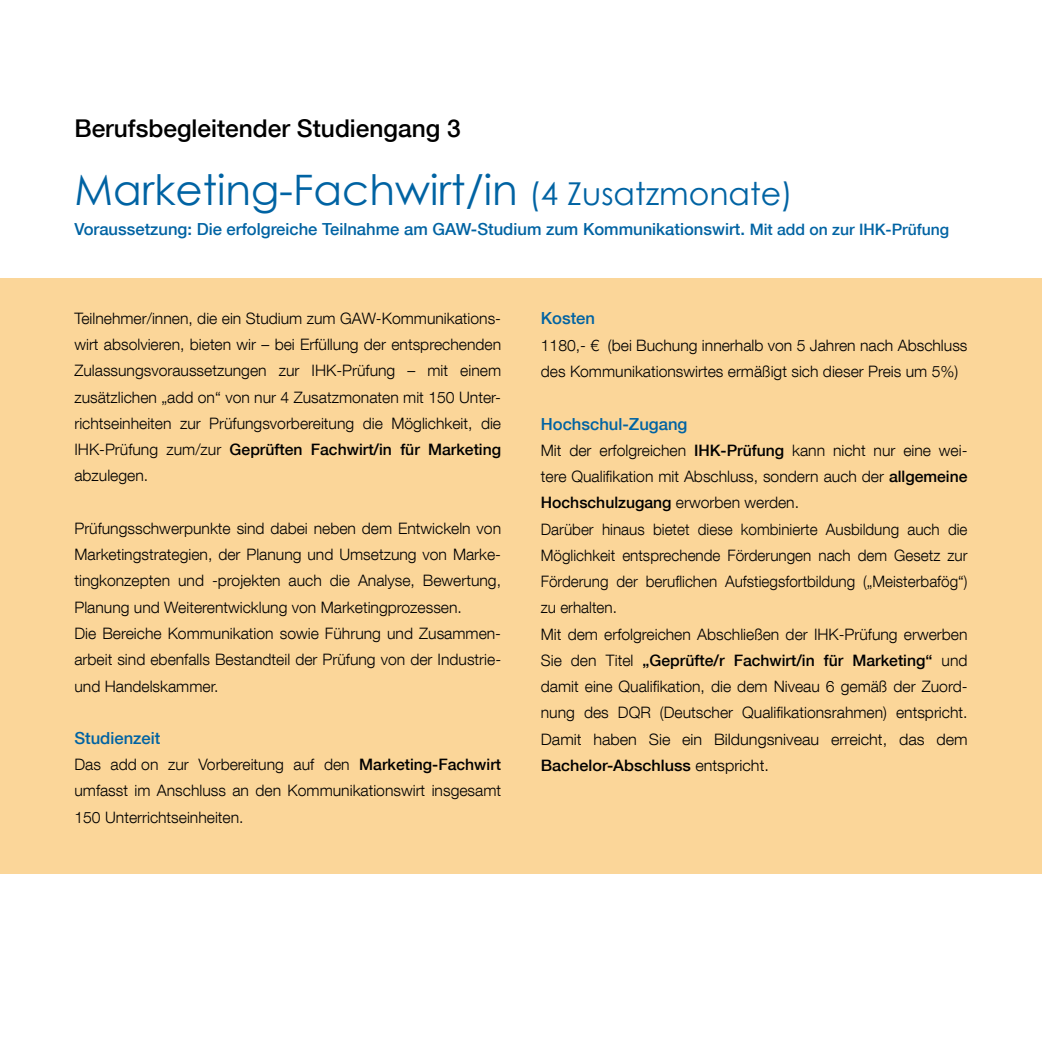
<style>
.page{position:relative;width:1042px;height:1042px;background:#fff}
.page>*{position:absolute;margin:0;border:0;box-sizing:border-box;transform-origin:0 0}
.t1{font:42px "Century Gothic";color:#0063a3}
.t2{font:500 24.5px "Helvetica Neue LT Com";color:#000}
.t3{font:500 16.62px "Helvetica Neue LT Com";color:#0063a3}
.t4{font:300 15.75px/26.2px "Helvetica Neue LT Com";color:#000}
.s1{font-size:31.5px}
.s2{font-size:15.75px}
.s3{font-weight:500}
</style>
<div class="page">
<div style="left:0;top:278px;width:1042px;height:595px;background:#fbd699"></div>
<hr style="left:0;top:278px;width:1px;height:595px;background:#fdd490">
<h2 class="t2" style="left:74px;top:113px;width:388px">Berufsbegleitender Studiengang 3</h2>
<h1 class="t1" style="left:74px;top:161px;width:720px">Marketing-Fachwirt/in <span class="s1">(4 Zusatzmonate)</span></h1>
<p class="t3" style="left:74px;top:219px;width:876px">Voraussetzung: Die erfolgreiche Teilnahme am GAW-Studium zum Kommunikationswirt. <span class="s2">Mit add on zur IHK-Prüfung</span></p>
<p class="t4" style="left:74px;top:305px;width:428px;text-align:justify">Teilnehmer/innen, die ein Studium zum GAW-Kommunikations&shy;wirt absolvieren, bieten wir – bei Erfüllung der entsprechenden Zulassungsvoraussetzungen zur IHK-Prüfung – mit einem zusätzlichen „add on“ von nur 4 Zusatzmonaten mit 150 Unter&shy;richtseinheiten zur Prüfungsvorbereitung die Möglichkeit, die IHK-Prüfung zum/zur <span class="s3">Geprüften Fachwirt/in für Marketing </span>abzulegen.</p>
<p class="t4" style="left:74px;top:515px;width:428px">Prüfungsschwerpunkte sind dabei neben dem Entwickeln von Marketingstrategien, der Planung und Umsetzung von Marke&shy;tingkonzepten und -projekten auch die Analyse, Bewertung, Planung und Weiterentwicklung von Marketingprozessen.<br>Die Bereiche Kommunikation sowie Führung und Zusammen&shy;arbeit sind ebenfalls Bestandteil der Prüfung von der Industrie&shy;und Handelskammer.</p>
<p class="t3" style="left:74px;top:728px;width:87px">Studienzeit</p>
<p class="t4" style="left:74px;top:751px;width:428px;text-align:justify">Das add on zur Vorbereitung auf den <span class="s3">Marketing-Fachwirt </span>umfasst im Anschluss an den Kommunikationswirt insgesamt 150 Unterrichtseinheiten.</p>
<p class="t3" style="left:541px;top:308px;width:56px">Kosten</p>
<p class="t4" style="left:541px;top:332px;width:428px">1180,- € (bei Buchung innerhalb von 5 Jahren nach Abschluss des Kommunikationswirtes ermäßigt sich dieser Preis um 5%)</p>
<p class="t3" style="left:541px;top:413px;width:148px">Hochschul-Zugang</p>
<p class="t4" style="left:541px;top:437px;width:428px">Mit der erfolgreichen <span class="s3">IHK-Prüfung</span> kann nicht nur eine wei&shy;tere Qualifikation mit Abschluss, sondern auch der <span class="s3">allgemeine Hochschulzugang</span> erworben werden.<br>Darüber hinaus bietet diese kombinierte Ausbildung auch die Möglichkeit entsprechende Förderungen nach dem Gesetz zur Förderung der beruflichen Aufstiegsfortbildung („Meisterbafög“) zu erhalten.<br>Mit dem erfolgreichen Abschließen der IHK-Prüfung erwerben Sie den Titel <span class="s3">„Geprüfte/r Fachwirt/in für Marketing“</span> und damit eine Qualifikation, die dem Niveau 6 gemäß der Zuord&shy;nung des DQR (Deutscher Qualifikationsrahmen) entspricht.<br>Damit haben Sie ein Bildungsniveau erreicht, das dem <span class="s3">Bachelor-Abschluss</span> entspricht.</p>
</div>
